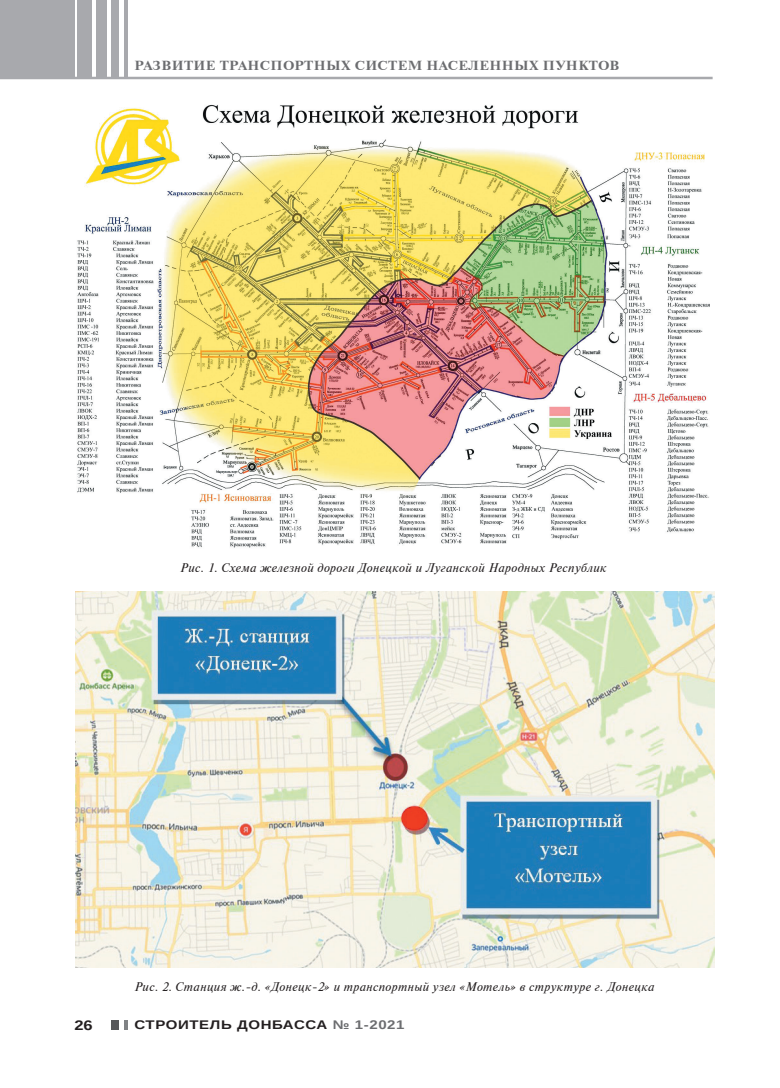
<style>
.page{position:relative;width:780px;height:1088px;background:#fff}
.page>*{position:absolute;margin:0;border:0;box-sizing:border-box;transform-origin:0 0}
.t1{font:700 13.75px "Arimo";color:#231f20;scale:1.2 1}
.t2{font:700 13.12px "Newton C";letter-spacing:.035em;color:#6c6d70;scale:1.1 1}
.t3{font:italic 12.5px "Newton C";letter-spacing:.03em;color:#231f20}
.t4{font:700 12.5px "Arimo";letter-spacing:.04em;color:#231f20;scale:1.2 1}
.s1{color:#6c6d70}
</style>
<div class="page">
<div style="left:0;top:0;width:74px;height:78px;background:#a8a9ad"></div>
<div style="left:78px;top:0;width:14px;height:78px;background:#a8a9ad"></div>
<div style="left:96px;top:0;width:11px;height:78px;background:#a8a9ad"></div>
<div style="left:111px;top:0;width:7px;height:78px;background:#a8a9ad"></div>
<hr style="left:124px;top:0;width:3px;height:78px;background:#a8a9ad">
<div style="left:111px;top:1020px;width:7px;height:9px;background:#57585a"></div>
<svg style="left:124px;top:1020px;width:3px;height:9px"></svg>
<hr style="left:0;top:77px;width:712px;height:2px;background:#a8a9ad">
<img style="left:77px;top:104px;width:633px;height:444px">
<img style="left:76px;top:592px;width:638px;height:375px">
<p class="t2" style="left:134px;top:58px;width:442px">РАЗВИТИЕ ТРАНСПОРТНЫХ СИСТЕМ НАСЕЛЕННЫХ ПУНКТОВ</p>
<p class="t3" style="left:180px;top:561px;width:428px">Рис. 1. Схема железной дороги Донецкой и Луганской Народных Республик</p>
<p class="t3" style="left:135px;top:980px;width:521px">Рис. 2. Станция ж.-д. «Донецк-2» и транспортный узел «Мотель» в структуре г. Донецка</p>
<p class="t1" style="left:74px;top:1016px;width:17px">26</p>
<p class="t4" style="left:134px;top:1016px;width:226px">СТРОИТЕЛЬ ДОНБАССА <span class="s1">№ 1-2021</span></p>
</div>
